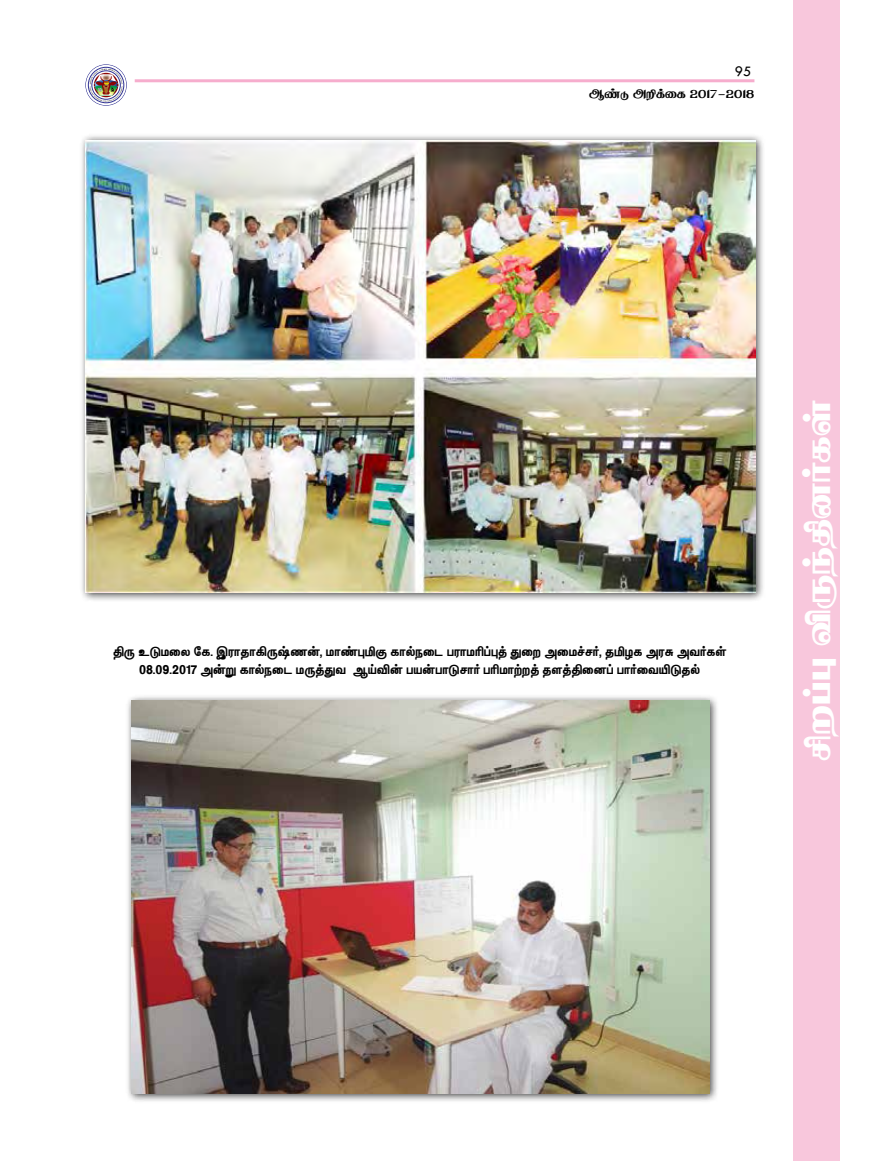
<style>
.page{position:relative;width:891px;height:1161px;background:#fff}
.page>*{position:absolute;margin:0;border:0;box-sizing:border-box;transform-origin:0 0}
.t1{font:45px "LT TM Nile";color:#fff}
.t2{font:16.5px "LT TM Swetha";color:#000}
.t3{font:15px "Tw Cen";color:#000}
.t4{font:700 13.5px/18px "VANAVIL Avvaiyar";color:#000;text-align:center}
</style>
<div class="page">
<div style="left:85px;top:64px;width:42px;height:42px;border:1px solid #2e3092;border-radius:50%"></div>
<svg style="left:86px;top:65px;width:40px;height:40px"></svg>
<div style="left:88px;top:67px;width:36px;height:36px;border:1px solid #2e3092;border-radius:50%"></div>
<svg style="left:90px;top:69px;width:33px;height:33px"></svg>
<hr style="left:135px;top:79px;width:619px;height:3px;background:#f6adcd">
<div style="left:793px;top:0;width:47px;height:1161px;background:#f8c1d9"></div>
<div style="left:79px;top:134px;width:686px;height:468px;background:#000;opacity:.75"></div>
<img style="left:86px;top:140px;width:670px;height:452px">
<div style="left:125px;top:694px;width:594px;height:409px;background:#000;opacity:.75"></div>
<img style="left:132px;top:701px;width:578px;height:393px">
<p class="t3" style="left:735px;top:62px;width:18px">95</p>
<p class="t2" style="left:589px;top:85px;width:167px">M©L m¿¡if 2017-2018</p>
<p class="t4" style="left:113px;top:645px;width:615px">ÂU cLkiy nf. Ïuhjh»UZz‹, kh©òäF fhšeil guhkç¥ò¤ Jiw mik¢r®, jäHf muR mt®fŸ<br>08.09.2017 m‹W fhšeil kU¤Jt MŒé‹ ga‹ghLrh® gçkh‰w¤ js¤Âid¥ gh®itæLjš</p>
<h1 class="t1" style="left:795px;top:761px;width:362px;rotate:-90deg">áw¥ò ÉUªâd®fŸ</h1>
</div>
